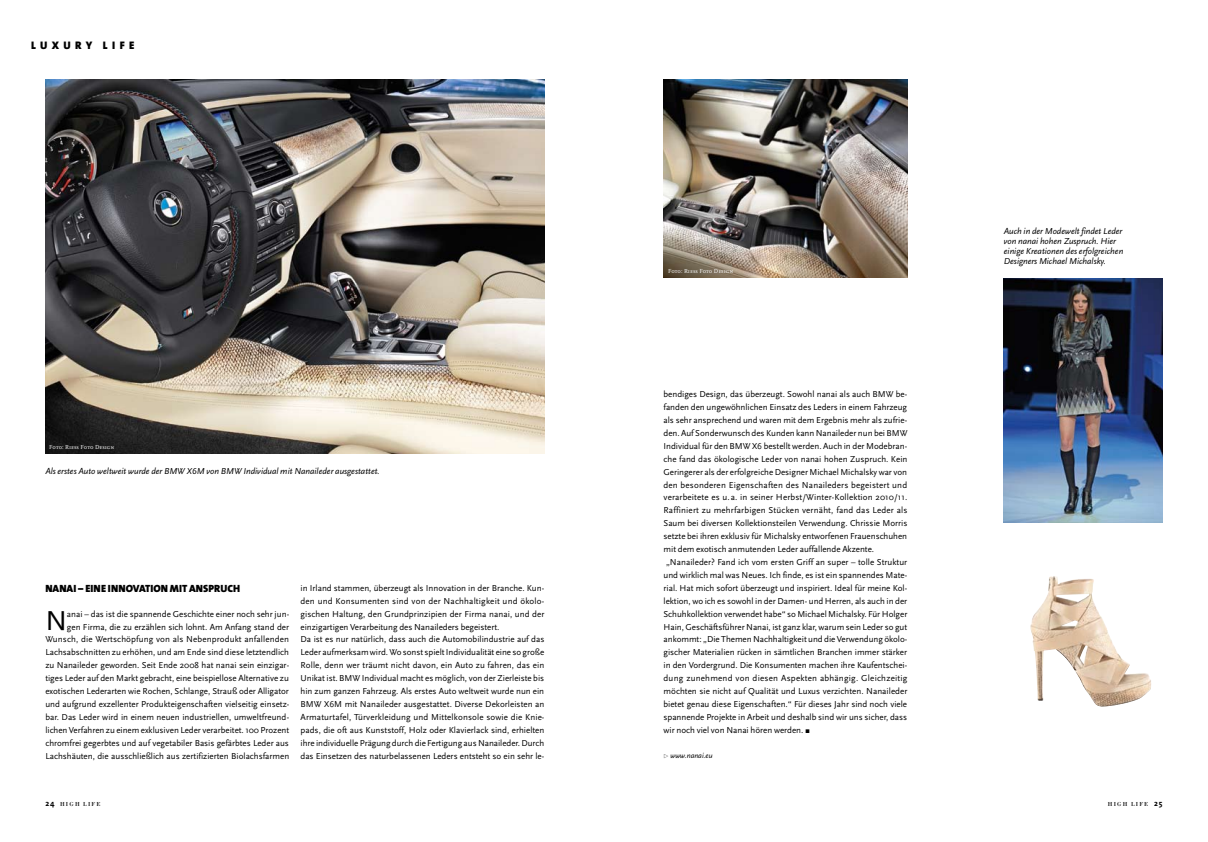
<style>
.page{position:relative;width:1208px;height:842px;background:#fff}
.page>*{position:absolute;margin:0;border:0;box-sizing:border-box;transform-origin:0 0}
.t1{font:28.5px "Scala Sans";color:#000}
.t2{font:900 11px "The Mix";letter-spacing:.395em;color:#000}
.t3{font:900 10.5px "The Mix";letter-spacing:.005em;color:#000}
.t4{font:9px/12.9px "Scala Sans";letter-spacing:-.005em;color:#000}
.t5{font:italic 9px/9.9px "Scala Sans";letter-spacing:-.005em;color:#000}
.t6{font:italic 7.6px "Scala Sans";letter-spacing:-.005em;color:#000}
.t7{font:6px "Scala LF Caps";color:#fff}
.t8{font:6px "Bodoni";letter-spacing:.195em;color:#000}
.s1{font-family:"Scala Regular Expert";font-size:8px}
.s2{font-family:"Scala Caps Expert";font-style:normal;font-size:8.4px}
.s3{font-family:"The Mix";font-weight:700;font-size:8px}
</style>
<div class="page">
<img style="left:45px;top:79px;width:499px;height:375px">
<img style="left:663px;top:79px;width:244px;height:199px">
<img style="left:1003px;top:278px;width:159px;height:245px">
<img style="left:1030px;top:576px;width:121px;height:131px">
<p class="t2" style="left:31px;top:39px;width:105px">LUXURY LIFE</p>
<p class="t7" style="left:49px;top:443px;width:67px">Foto: Riess Foto Design</p>
<p class="t5" style="left:45px;top:467px;width:336px">Als erstes Auto weltweit wurde der BMW X6M von BMW Individual mit Nanaileder ausgestattet.</p>
<p class="t3" style="left:45px;top:582px;width:196px">NANAI – EINE INNOVATION MIT ANSPRUCH</p>
<p class="t4" style="left:300px;top:582px;width:245px">in Irland stammen, überzeugt als Innovation in der Branche. Kun&shy;den und Konsumenten sind von der Nachhaltigkeit und ökolo&shy;gischen Haltung, den Grundprinzipien der Firma nanai, und der einzigartigen Verarbeitung des Nanaileders begeistert.<br>Da ist es nur natürlich, dass auch die Automobilindustrie auf das Leder aufmerksam wird. Wo sonst spielt Individualität eine so große Rolle, denn wer träumt nicht davon, ein Auto zu fahren, das ein Unikat ist. BMW Individual macht es möglich, von der Zierleiste bis hin zum ganzen Fahrzeug. Als erstes Auto weltweit wurde nun ein BMW X6M mit Nanaileder ausgestattet. Diverse Dekorleisten an Armaturtafel, Türverkleidung und Mittelkonsole sowie die Knie&shy;pads, die oft aus Kunststoff, Holz oder Klavierlack sind, erhielten ihre individuelle Prägung durch die Fertigung aus Nanaileder. Durch das Einsetzen des naturbelassenen Leders entsteht so ein sehr le-</p>
<p class="t4" style="left:45px;top:607px;width:245px;text-align:right">anai – das ist die spannende Geschichte einer noch sehr jun-<br>gen Firma, die zu erzählen sich lohnt. Am Anfang stand der Wunsch, die Wertschöpfung von als Nebenprodukt anfallenden Lachsabschnitten zu erhöhen, und am Ende sind diese letztendlich zu Nanaileder geworden. Seit Ende 2008 hat nanai sein einzigar&shy;tiges Leder auf den Markt gebracht, eine beispiellose Alternative zu exotischen Lederarten wie Rochen, Schlange, Strauß oder Alligator und aufgrund exzellenter Produkteigenschaften vielseitig einsetz&shy;bar. Das Leder wird in einem neuen industriellen, umweltfreund&shy;lichen Verfahren zu einem exklusiven Leder verarbeitet. 100 Prozent chromfrei gegerbtes und auf vegetabiler Basis gefärbtes Leder aus Lachshäuten, die ausschließlich aus zertifizierten Biolachsfarmen</p>
<h1 class="t1" style="left:45px;top:605px;width:23px">N</h1>
<p class="t7" style="left:668px;top:268px;width:67px">Foto: Riess Foto Design</p>
<p class="t4" style="left:663px;top:388px;width:245px">bendiges Design, das überzeugt. Sowohl nanai als auch BMW be&shy;fanden den ungewöhnlichen Einsatz des Leders in einem Fahrzeug als sehr ansprechend und waren mit dem Ergebnis mehr als zufrie&shy;den. Auf Sonderwunsch des Kunden kann Nanaileder nun bei BMW Individual für den BMW X6 bestellt werden. Auch in der Modebran&shy;che fand das ökologische Leder von nanai hohen Zuspruch. Kein Geringerer als der erfolgreiche Designer Michael Michalsky war von den besonderen Eigenschaften des Nanaileders begeistert und verarbeitete es u.a. in seiner Herbst/Winter-Kollektion 2010/11.<br>Raffiniert zu mehrfarbigen Stücken vernäht, fand das Leder als Saum bei diversen Kollektionsteilen Verwendung. Chrissie Morris setzte bei ihren exklusiv für Michalsky entworfenen Frauenschuhen mit dem exotisch anmutenden Leder auffallende Akzente. „Nanaileder? Fand ich vom ersten Griff an super – tolle Struktur und wirklich mal was Neues. Ich finde, es ist ein spannendes Mate&shy;rial. Hat mich sofort überzeugt und inspiriert. Ideal für meine Kol&shy;lektion, wo ich es sowohl in der Damen- und Herren, als auch in der Schuhkollektion verwendet habe“ so Michael Michalsky. Für Holger Hain, Geschäftsführer Nanai, ist ganz klar, warum sein Leder so gut ankommt: „Die Themen Nachhaltigkeit und die Verwendung ökolo&shy;gischer Materialien rücken in sämtlichen Branchen immer stärker in den Vordergrund. Die Konsumenten machen ihre Kaufentschei&shy;dung zunehmend von diesen Aspekten abhängig. Gleichzeitig möchten sie nicht auf Qualität und Luxus verzichten. Nanaileder bietet genau diese Eigenschaften.“ Für dieses Jahr sind noch viele spannende Projekte in Arbeit und deshalb sind wir uns sicher, dass wir noch viel von Nanai hören werden. <span class="s1">r</span></p>
<p class="t6" style="left:663px;top:752px;width:51px"><span class="s2">t</span> www.nanai.eu</p>
<p class="t5" style="left:1003px;top:227px;width:121px">Auch in der Modewelt findet Leder von nanai hohen Zuspruch. Hier einige Kreationen des erfolgreichen Designers Michael Michalsky.</p>
<p class="t8" style="left:45px;top:800px;width:57px"><span class="s3">24</span> High Life</p>
<p class="t8" style="left:1108px;top:800px;width:56px">High Life <span class="s3">25</span></p>
</div>
